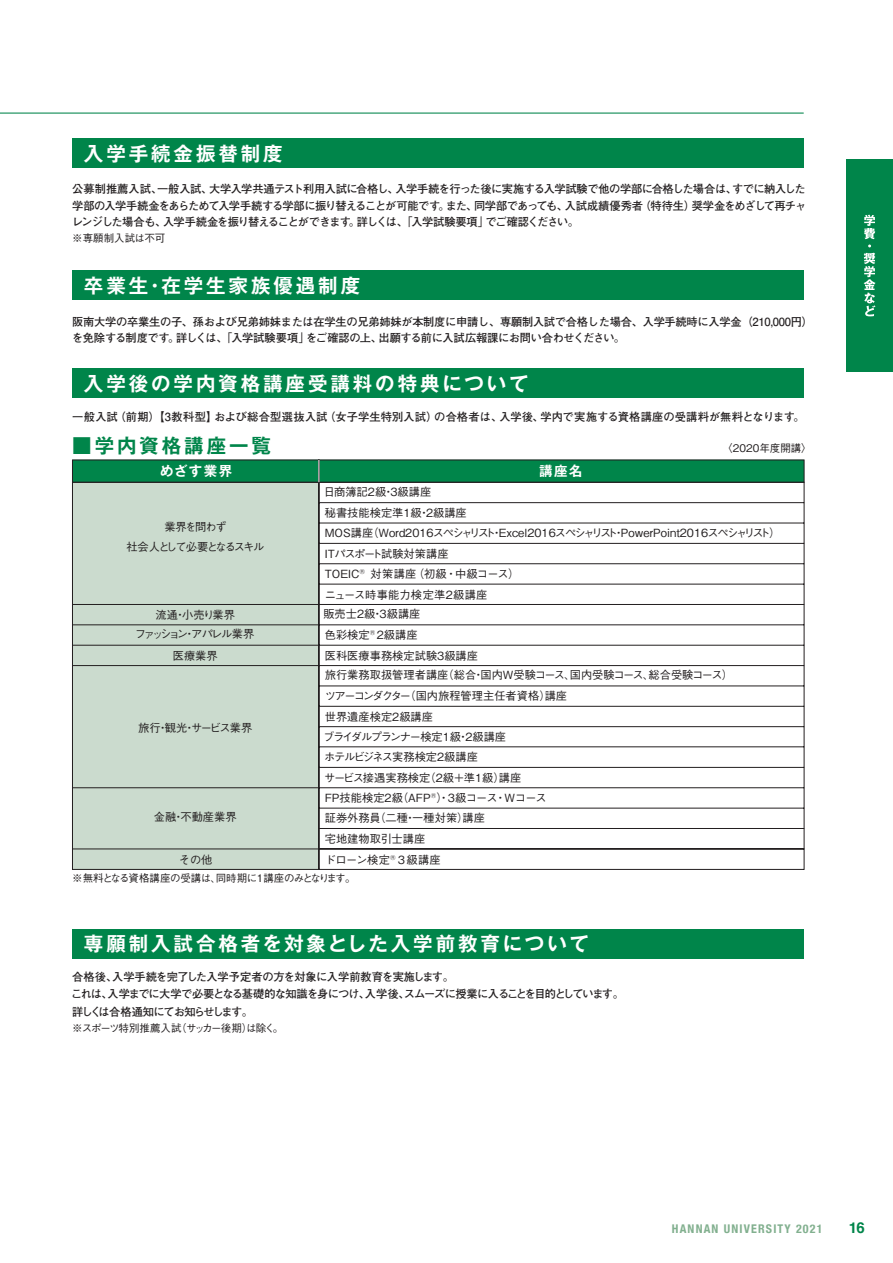
<style>
.page{position:relative;width:893px;height:1263px;background:#fff}
.page>*{position:absolute;margin:0;border:0;box-sizing:border-box;transform-origin:0 0}
.t1{font:700 19.5px "Gothic MB101 Pro De";letter-spacing:.15em;color:#fff}
.t2{font:700 19.5px "Gothic MB101 Pro De";letter-spacing:.15em;color:#00854a}
.t3{font:700 15px "Helvetica";color:#00854a}
.t4{font:700 13.5px "Gothic MB101 Pro De";letter-spacing:.1em;color:#fff}
.t5{font:700 condensed 12px "Helvetica Neue";letter-spacing:.1em;color:#82b08f}
.t6{font:500 11.25px/20.5px "Gothic BBB Pro";color:#231f20}
.t7{font:700 11.25px/16.5px "Futo Go B101 Pro";letter-spacing:-.025em;color:#231f20}
.t8{font:700 11.25px/16.5px "Futo Go B101 Pro";letter-spacing:-.07em;color:#231f20}
.t9{font:700 11.25px "Futo Go B101 Pro";letter-spacing:.005em;color:#231f20}
.t10{font:500 11.25px/19.5px "Gothic BBB Pro";letter-spacing:-.125em;color:#231f20;text-align:center}
.t11{font:500 11.25px "Gothic BBB Pro";letter-spacing:-.095em;color:#231f20}
.t12{font:700 11.25px "Futo Go B101 Pro";letter-spacing:-.12em;color:#231f20}
.t13{font:500 11.25px/21.9px "Gothic BBB Pro";letter-spacing:-.105em;color:#231f20;text-align:center}
.t14{font:500 11.25px "Gothic BBB Pro";letter-spacing:-.045em;color:#231f20}
.t15{font:500 11.25px "Gothic BBB Pro";letter-spacing:-.085em;color:#231f20}
.t16{font:500 11.25px "Gothic BBB Pro";letter-spacing:-.035em;color:#231f20}
.t17{font:500 10.5px "Gothic BBB Pro";letter-spacing:-.025em;color:#231f20}
.t18{font:500 10.5px "Gothic BBB Pro";letter-spacing:-.08em;color:#231f20}
.t19{font:500 10.5px "Gothic BBB Pro";color:#231f20}
</style>
<div class="page">
<hr style="left:0;top:113px;width:804px;height:1px;background:#00854a">
<div style="left:72px;top:271px;width:732px;height:29px;background:#00854a"></div>
<div style="left:72px;top:138px;width:732px;height:30px;background:#00854a"></div>
<div style="left:72px;top:929px;width:732px;height:30px;background:#00854a"></div>
<div style="left:72px;top:369px;width:732px;height:29px;background:#00854a"></div>
<svg style="left:72px;top:483px;width:732px;height:387px"></svg>
<svg style="left:72px;top:459px;width:732px;height:24px;background:#077c48"></svg>
<div style="left:846px;top:159px;width:47px;height:213px;background:#00854a"></div>
<svg style="left:864px;top:253px;width:12px;height:63px"></svg>
<svg style="left:864px;top:215px;width:11px;height:32px"></svg>
<h1 class="t1" style="left:84px;top:137px;width:200px">入学手続金振替制度</h1>
<p class="t7" style="left:72px;top:179px;width:736px;text-align:justify">公募制推薦入試、一般入試、大学入学共通テスト利用入試に合格し、入学手続を行った後に実施する入学試験で他の学部に合格した場合は、すでに納入した学部の入学手続金をあらためて入学手続する学部に振り替えることが可能です。また、同学部であっても、入試成績優秀者（特待生）奨学金をめざして再チャレンジした場合も、入学手続金を振り替えることができます。詳しくは、「入学試験要項」でご確認ください。</p>
<p class="t19" style="left:72px;top:230px;width:95px">※専願制入試は不可</p>
<h1 class="t1" style="left:84px;top:269px;width:278px">卒業生・在学生家族優遇制度</h1>
<p class="t7" style="left:72px;top:312px;width:742px">阪南大学の卒業生の子、孫および兄弟姉妹または在学生の兄弟姉妹が本制度に申請し、専願制入試で合格した場合、入学手続時に入学金（210,000円）を免除する制度です。詳しくは、「入学試験要項」をご確認の上、出願する前に入試広報課にお問い合わせください。</p>
<h1 class="t1" style="left:84px;top:367px;width:446px">入学後の学内資格講座受講料の特典について</h1>
<p class="t9" style="left:72px;top:408px;width:734px">一般入試（前期）【3教科型】および総合型選抜入試（女子学生特別入試）の合格者は、入学後、学内で実施する資格講座の受講料が無料となります。</p>
<h1 class="t2" style="left:72px;top:429px;width:200px">■学内資格講座一覧</h1>
<p class="t19" style="left:722px;top:439px;width:91px">〈2020年度開講〉</p>
<p class="t4" style="left:160px;top:460px;width:74px">めざす業界</p>
<p class="t4" style="left:539px;top:460px;width:45px">講座名</p>
<p class="t10" style="left:126px;top:516px;width:140px">業界を問わず<br>社会人として必要となるスキル</p>
<p class="t6" style="left:155px;top:603px;width:81px">流通・小売り業界</p>
<p class="t13" style="left:135px;top:621px;width:121px">ファッション・アパレル業界医療業界</p>
<p class="t15" style="left:138px;top:718px;width:116px">旅行・観光・サービス業界</p>
<p class="t6" style="left:154px;top:805px;width:84px">金融・不動産業界</p>
<p class="t6" style="left:179px;top:848px;width:35px">その他</p>
<p class="t6" style="left:324px;top:480px;width:109px">日商簿記2級・3級講座</p>
<p class="t6" style="left:325px;top:501px;width:457px">秘書技能検定準１級・2級講座<br>MOS講座（Word2016スペシャリスト・Excel2016スペシャリスト・PowerPoint2016スペシャリスト）<br>ITパスポート試験対策講座</p>
<p class="t6" style="left:325px;top:583px;width:164px">ニュース時事能力検定準2級講座</p>
<p class="t6" style="left:325px;top:562px;width:196px">TOEIC<sup>®</sup> 対策講座（初級・中級コース）</p>
<p class="t6" style="left:323px;top:603px;width:99px">販売士2級・3級講座</p>
<p class="t6" style="left:325px;top:644px;width:155px">医科医療事務検定試験3級講座</p>
<p class="t6" style="left:325px;top:623px;width:94px">色彩検定<sup>®</sup> 2級講座</p>
<p class="t6" style="left:325px;top:663px;width:410px">旅行業務取扱管理者講座（総合・国内W受験コース、国内受験コース、総合受験コース）ツアーコンダクター（国内旅程管理主任者資格）講座<br>世界遺産検定2級講座</p>
<p class="t14" style="left:324px;top:748px;width:155px">ホテルビジネス実務検定2級講座</p>
<p class="t11" style="left:323px;top:728px;width:184px">ブライダルプランナー検定1級・2級講座</p>
<p class="t6" style="left:323px;top:766px;width:226px">サービス接遇実務検定（2級＋準1級）講座<br>ＦＰ技能検定2級（AFP<sup>®</sup>）・3級コース・Wコース証券外務員（二種・一種対策）講座</p>
<p class="t16" style="left:325px;top:850px;width:117px">ドローン検定<sup>®</sup>３級講座</p>
<p class="t6" style="left:325px;top:827px;width:102px">宅地建物取引士講座</p>
<p class="t17" style="left:72px;top:870px;width:285px">※無料となる資格講座の受講は、同時期に1講座のみとなります。</p>
<h1 class="t1" style="left:84px;top:927px;width:506px">専願制入試合格者を対象とした入学前教育について</h1>
<p class="t8" style="left:71px;top:967px;width:554px">合格後、入学手続を完了した入学予定者の方を対象に入学前教育を実施します。<br>これは、入学までに大学で必要となる基礎的な知識を身につけ、入学後、スムーズに授業に入ることを目的としています。</p>
<p class="t12" style="left:72px;top:1003px;width:182px">詳しくは合格通知にてお知らせします。</p>
<p class="t18" style="left:72px;top:1019px;width:212px">※スポーツ特別推薦入試（サッカー後期）は除く。</p>
<p class="t5" style="left:672px;top:1219px;width:152px">HANNAN UNIVERSITY 2021</p>
<h2 class="t3" style="left:849px;top:1215px;width:18px">16</h2>
</div>
